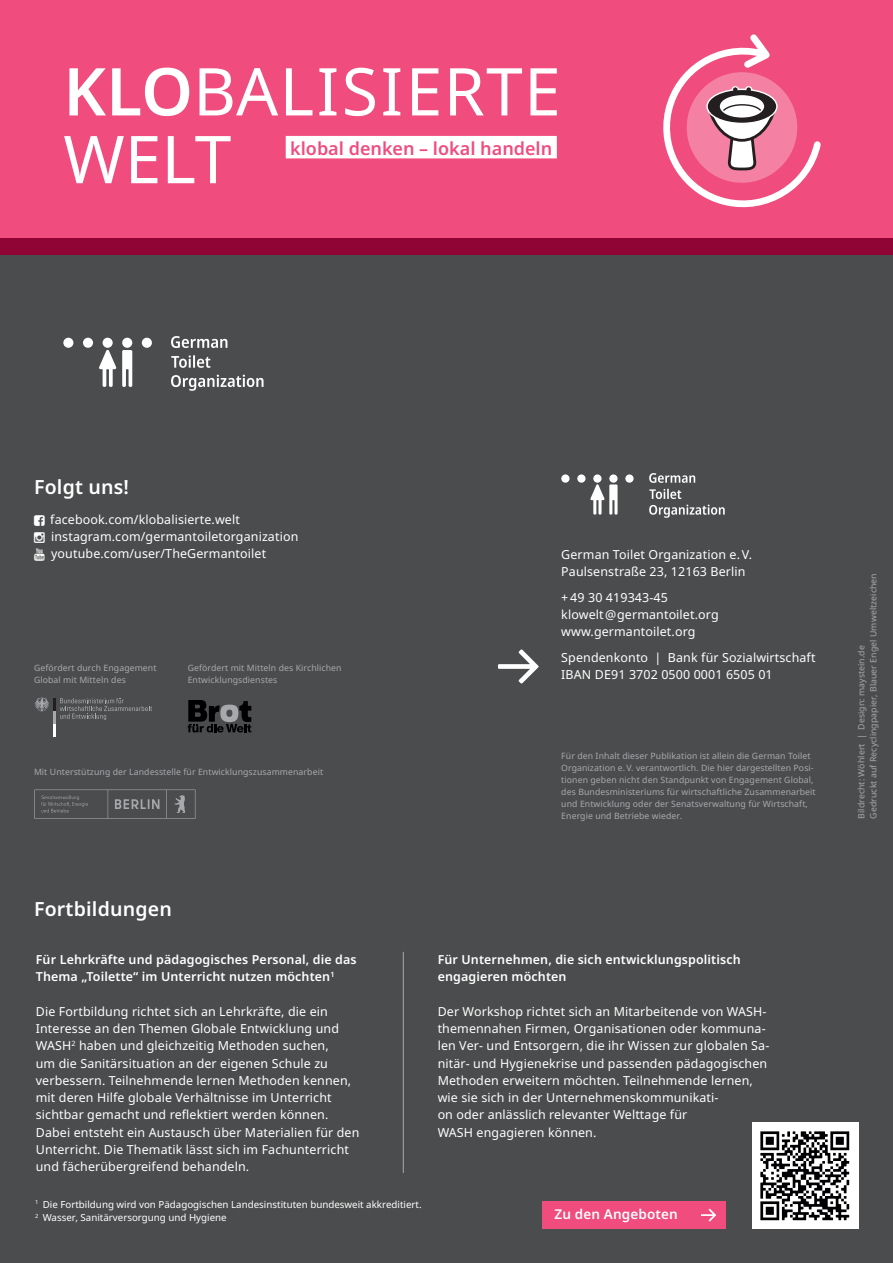
<style>
.page{position:relative;width:893px;height:1263px;background:#fff}
.page>*{position:absolute;margin:0;border:0;box-sizing:border-box;transform-origin:0 0}
.t1{font:66px/67.8px "Noto Sans";letter-spacing:.02em;color:#fff}
.t2{font:60px "Info Text Regular Roman Exp";color:#fff}
.t3{font:600 19.5px "Noto Sans";letter-spacing:.01em;color:#fff}
.t4{font:600 18px "Noto Sans";color:#f04c7e}
.t5{font:600 13.5px "Noto Sans";letter-spacing:.01em;color:#fff}
.t6{font:12.45px/17.2px "Noto Sans";letter-spacing:.01em;color:#fff}
.t7{font:600 12.45px/17.2px "Noto Sans";letter-spacing:.01em;color:#fff}
.t8{font:9.75px/13.5px "Noto Sans";color:#fff}
.t9{font:8.7px/12px "Noto Sans";letter-spacing:.01em;color:#a8a9ad}
.s1{font-weight:600}
</style>
<div class="page">
<div style="left:0;top:425px;width:893px;height:425px;background:#4b4c4d"></div>
<div style="left:0;top:0;width:893px;height:255px;background:#f04c7e"></div>
<div style="left:286px;top:136px;width:271px;height:22px;background:#fff"></div>
<div style="left:0;top:238px;width:893px;height:17px;background:#8f0434"></div>
<div style="left:0;top:255px;width:893px;height:170px;background:#4b4c4d"></div>
<svg style="left:663px;top:34px;width:158px;height:174px"></svg>
<svg style="left:171px;top:375px;width:92px;height:16px"></svg>
<svg style="left:171px;top:355px;width:39px;height:13px"></svg>
<svg style="left:171px;top:336px;width:56px;height:12px"></svg>
<div style="left:122px;top:338px;width:10px;height:10px;background:#fff;border-radius:50%"></div>
<svg style="left:122px;top:350px;width:10px;height:37px"></svg>
<div style="left:103px;top:338px;width:10px;height:10px;background:#fff;border-radius:50%"></div>
<div style="left:142px;top:338px;width:10px;height:10px;background:#fff;border-radius:50%"></div>
<div style="left:83px;top:338px;width:10px;height:10px;background:#fff;border-radius:50%"></div>
<div style="left:63px;top:338px;width:10px;height:10px;background:#fff;border-radius:50%"></div>
<svg style="left:99px;top:350px;width:17px;height:37px"></svg>
<svg style="left:649px;top:505px;width:76px;height:13px"></svg>
<svg style="left:649px;top:489px;width:32px;height:10px"></svg>
<svg style="left:649px;top:473px;width:46px;height:10px"></svg>
<div style="left:609px;top:474px;width:9px;height:9px;background:#fff;border-radius:50%"></div>
<div style="left:593px;top:474px;width:9px;height:9px;background:#fff;border-radius:50%"></div>
<div style="left:625px;top:474px;width:9px;height:9px;background:#fff;border-radius:50%"></div>
<div style="left:577px;top:474px;width:8px;height:9px;background:#fff;border-radius:50%"></div>
<div style="left:561px;top:474px;width:8px;height:9px;background:#fff;border-radius:50%"></div>
<svg style="left:590px;top:484px;width:28px;height:31px"></svg>
<div style="left:0;top:850px;width:893px;height:413px;background:#4b4c4d"></div>
<hr style="left:403px;top:952px;width:1px;height:221px;background:#a8a9ad">
<img style="left:752px;top:1123px;width:106px;height:106px">
<div style="left:542px;top:1201px;width:184px;height:28px;background:#f04c7e"></div>
<svg style="left:701px;top:1209px;width:15px;height:12px"></svg>
<svg style="left:34px;top:789px;width:161px;height:30px"></svg>
<svg style="left:188px;top:700px;width:63px;height:32px"></svg>
<svg style="left:34px;top:697px;width:118px;height:40px"></svg>
<h1 class="t1" style="left:63px;top:59px;width:499px"><span class="s1">KLO</span>BALISIERTE<br>WELT</h1>
<h3 class="t4" style="left:290px;top:135px;width:264px">klobal denken – lokal handeln</h3>
<h3 class="t3" style="left:34px;top:473px;width:97px">Folgt uns!</h3>
<p class="t6" style="left:50px;top:511px;width:250px">facebook.com/klobalisierte.welt instagram.com/germantoiletorganization youtube.com/user/TheGermantoilet</p>
<p class="t9" style="left:34px;top:662px;width:124px">Gefördert durch Engagement<br>Global mit Mitteln des</p>
<p class="t9" style="left:188px;top:662px;width:155px">Gefördert mit Mitteln des Kirchlichen<br>Entwicklungsdienstes</p>
<p class="t9" style="left:34px;top:766px;width:291px">Mit Unterstützung der Landesstelle für Entwicklungszusammenarbeit</p>
<h3 class="t3" style="left:34px;top:895px;width:139px">Fortbildungen</h3>
<p class="t7" style="left:36px;top:951px;width:322px">Für Lehrkräfte und pädagogisches Personal, die das<br>Thema „Toilette“ im Unterricht nutzen möchten<sup>1</sup></p>
<p class="t6" style="left:36px;top:1003px;width:325px">Die Fortbildung richtet sich an Lehrkräfte, die ein Interesse an den Themen Globale Entwicklung und WASH<sup>2</sup> haben und gleichzeitig Methoden suchen,<br>um die Sanitärsituation an der eigenen Schule zu verbessern. Teilnehmende lernen Methoden kennen, mit deren Hilfe globale Verhältnisse im Unterricht sichtbar gemacht und reflektiert werden können.<br>Dabei entsteht ein Austausch über Materialien für den Unterricht. Die Thematik lässt sich im Fachunterricht und fächerübergreifend behandeln.</p>
<h2 class="t2" style="left:495px;top:636px;width:48px">)</h2>
<p class="t6" style="left:561px;top:546px;width:192px">German Toilet Organization e.V.<br>Paulsenstraße 23, 12163 Berlin</p>
<p class="t6" style="left:561px;top:589px;width:159px">+ 49 30 419343-45 klowelt@germantoilet.org www.germantoilet.org</p>
<p class="t6" style="left:561px;top:649px;width:256px">Spendenkonto | Bank für Sozialwirtschaft</p>
<p class="t6" style="left:561px;top:666px;width:213px">IBAN DE91 3702 0500 0001 6505 01</p>
<p class="t9" style="left:561px;top:750px;width:256px">Für den Inhalt dieser Publikation ist allein die German Toilet Organization e.V. verantwortlich. Die hier dargestellten Posi&shy;tionen geben nicht den Standpunkt von Engagement Global, des Bundesministeriums für wirtschaftliche Zusammenarbeit und Entwicklung oder der Senatsverwaltung für Wirtschaft, Energie und Betriebe wieder.</p>
<p class="t7" style="left:438px;top:951px;width:305px">Für Unternehmen, die sich entwicklungspolitisch engagieren möchten</p>
<p class="t6" style="left:438px;top:1003px;width:333px">Der Workshop richtet sich an Mitarbeitende von WASH&shy;themennahen Firmen, Organisationen oder kommuna&shy;len Ver- und Entsorgern, die ihr Wissen zur globalen Sa&shy;nitär- und Hygienekrise und passenden pädagogischen Methoden erweitern möchten. Teilnehmende lernen, wie sie sich in der Unternehmenskommunikati-<br>on oder anlässlich relevanter Welttage für<br>WASH engagieren können.</p>
<p class="t8" style="left:35px;top:1197px;width:388px"><sup>1</sup> Die Fortbildung wird von Pädagogischen Landesinstituten bundesweit akkreditiert.<br><sup>2</sup> Wasser, Sanitärversorgung und Hygiene</p>
<p class="t5" style="left:554px;top:1205px;width:125px">Zu den Angeboten</p>
<p class="t6" style="left:81px;top:1202px;width:213px">IBAN DE87 1002 0500 0001 6505 01</p>
<p class="t9" style="left:856px;top:819px;width:247px;rotate:-90deg">Bildrecht: Wöhlert | Design: maystein.de<br>Gedruckt auf Recyclingpapier, Blauer Engel Umweltzeichen</p>
</div>
